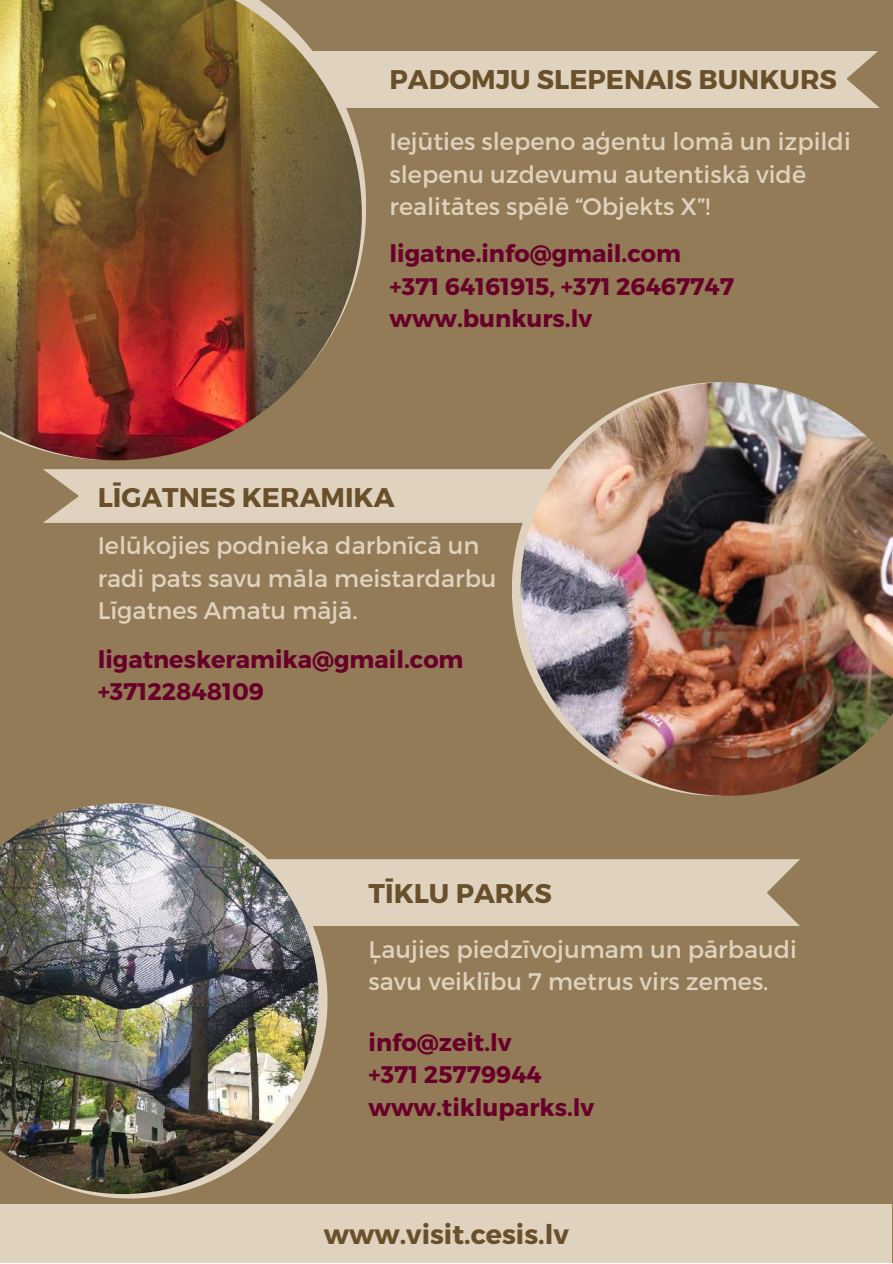
<style>
.page{position:relative;width:893px;height:1264px;background:#fff}
.page>*{position:absolute;margin:0;border:0;box-sizing:border-box;transform-origin:0 0}
.t1{font:700 27px "Montserrat";color:#69502a}
.t2{font:24px/32.5px "Montserrat";color:#dfd3bf}
.t3{font:700 24px/32.5px "Montserrat";color:#68002a}
</style>
<div class="page">
<div style="left:0;top:0;width:892px;height:1262px;background:#927b56"></div>
<div style="left:366px;top:51px;width:513px;height:57px;background:#dfd3bf"></div>
<img style="left:0;top:0;width:362px;height:460px">
<svg style="left:43px;top:469px;width:469px;height:54px"></svg>
<div style="left:327px;top:859px;width:473px;height:67px;background:#dfd3bf"></div>
<svg style="left:512px;top:469px;width:8px;height:177px"></svg>
<img style="left:520px;top:382px;width:372px;height:413px">
<div style="left:0;top:1203px;width:891px;height:59px;background:#dfd3bf"></div>
<svg style="left:84px;top:859px;width:243px;height:339px"></svg>
<img style="left:0;top:803px;width:318px;height:390px">
<p class="t1" style="left:389px;top:62px;width:449px">PADOMJU SLEPENAIS BUNKURS</p>
<p class="t2" style="left:389px;top:124px;width:462px">Iejūties slepeno aģentu lomā un izpildi slepenu uzdevumu autentiskā vidē realitātes spēlē “Objekts X”!</p>
<p class="t3" style="left:389px;top:236px;width:346px">ligatne.info@gmail.com +371 64161915, +371 26467747 www.bunkurs.lv</p>
<p class="t1" style="left:98px;top:479px;width:298px">LĪGATNES KERAMIKA</p>
<p class="t2" style="left:98px;top:528px;width:400px">Ielūkojies podnieka darbnīcā un radi pats savu māla meistardarbu<br>Līgatnes Amatu mājā.</p>
<p class="t3" style="left:98px;top:641px;width:367px">ligatneskeramika@gmail.com +37122848109</p>
<p class="t1" style="left:368px;top:876px;width:185px">TĪKLU PARKS</p>
<p class="t2" style="left:368px;top:931px;width:430px">Ļaujies piedzīvojumam un pārbaudi savu veiklību 7 metrus virs zemes.</p>
<p class="t3" style="left:368px;top:1024px;width:227px">info@zeit.lv<br>+371 25779944 www.tikluparks.lv</p>
<p class="t1" style="left:324px;top:1217px;width:246px">www.visit.cesis.lv</p>
</div>
